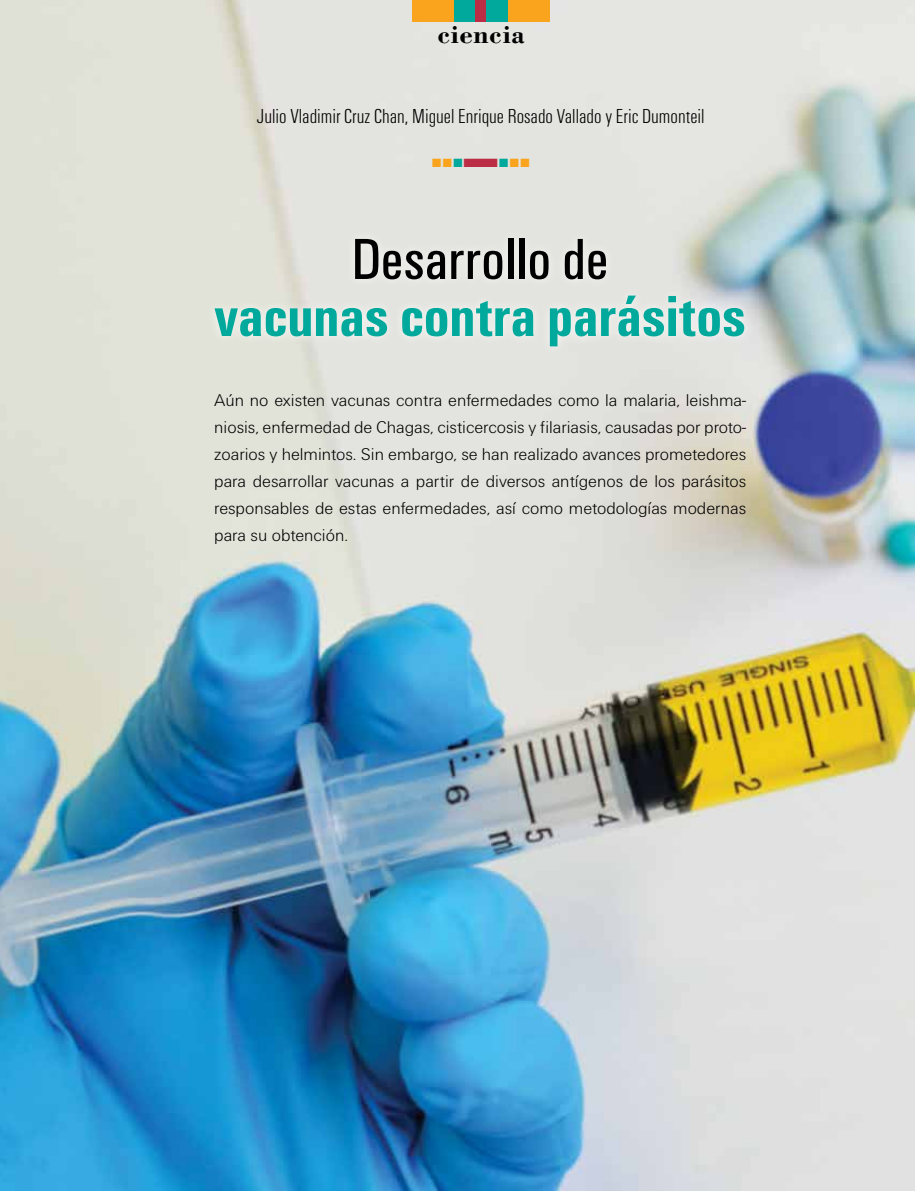
<style>
.page{position:relative;width:915px;height:1191px;background:#fff}
.page>*{position:absolute;margin:0;border:0;box-sizing:border-box;transform-origin:0 0}
.t1{font:700 condensed 60px "Unitus T";color:#00a99b}
.t2{font:condensed 60px "Unitus T";color:#000}
.t3{font:700 27px "Bodoni";letter-spacing:.02em;color:#000}
.t4{font:300 condensed 21px "Unitus T";color:#000}
.t5{font:300 17.7px/27px "Unitus T";color:#000;text-align:justify}
.t6{font:12px "Zapf Dingbats ITC";color:#00a99b}
.s1{color:#bb2d45}
.s2{color:#faa41d}
</style>
<div class="page">
<img style="left:0;top:0;width:914px;height:1191px">
<div style="left:507px;top:0;width:43px;height:21px;background:#faa41d"></div>
<div style="left:411px;top:0;width:43px;height:21px;background:#faa41d"></div>
<div style="left:454px;top:0;width:21px;height:21px;background:#00a99b"></div>
<div style="left:475px;top:0;width:11px;height:21px;background:#bb2d45"></div>
<div style="left:486px;top:0;width:21px;height:21px;background:#00a99b"></div>
<div style="left:205px;top:229px;width:548px;height:127px;background:#fff;opacity:.75"></div>
<svg style="left:504px;top:158px;width:4px;height:9px"></svg>
<svg style="left:516px;top:158px;width:6px;height:9px"></svg>
<svg style="left:432px;top:158px;width:20px;height:9px"></svg>
<h2 class="t3" style="left:437px;top:18px;width:89px">ciencia</h2>
<p class="t4" style="left:257px;top:104px;width:448px">Julio Vladimir Cruz Chan, Miguel Enrique Rosado Vallado y Eric Dumonteil</p>
<p class="t6" style="left:453px;top:157px;width:64px">■<span class="s1">■</span>■ <span class="s2">■■</span></p>
<h1 class="t2" style="left:352px;top:224px;width:258px">Desarrollo de</h1>
<h1 class="t1" style="left:214px;top:281px;width:533px">vacunas contra parásitos</h1>
<p class="t5" style="left:214px;top:386px;width:533px">Aún no existen vacunas contra enfermedades como la malaria, leishma&shy;niosis, enfermedad de Chagas, cisticercosis y filariasis, causadas por proto&shy;zoarios y helmintos. Sin embargo, se han realizado avances prometedores para desarrollar vacunas a partir de diversos antígenos de los parásitos responsables de estas enfermedades, así como metodologías modernas para su obtención.</p>
</div>
